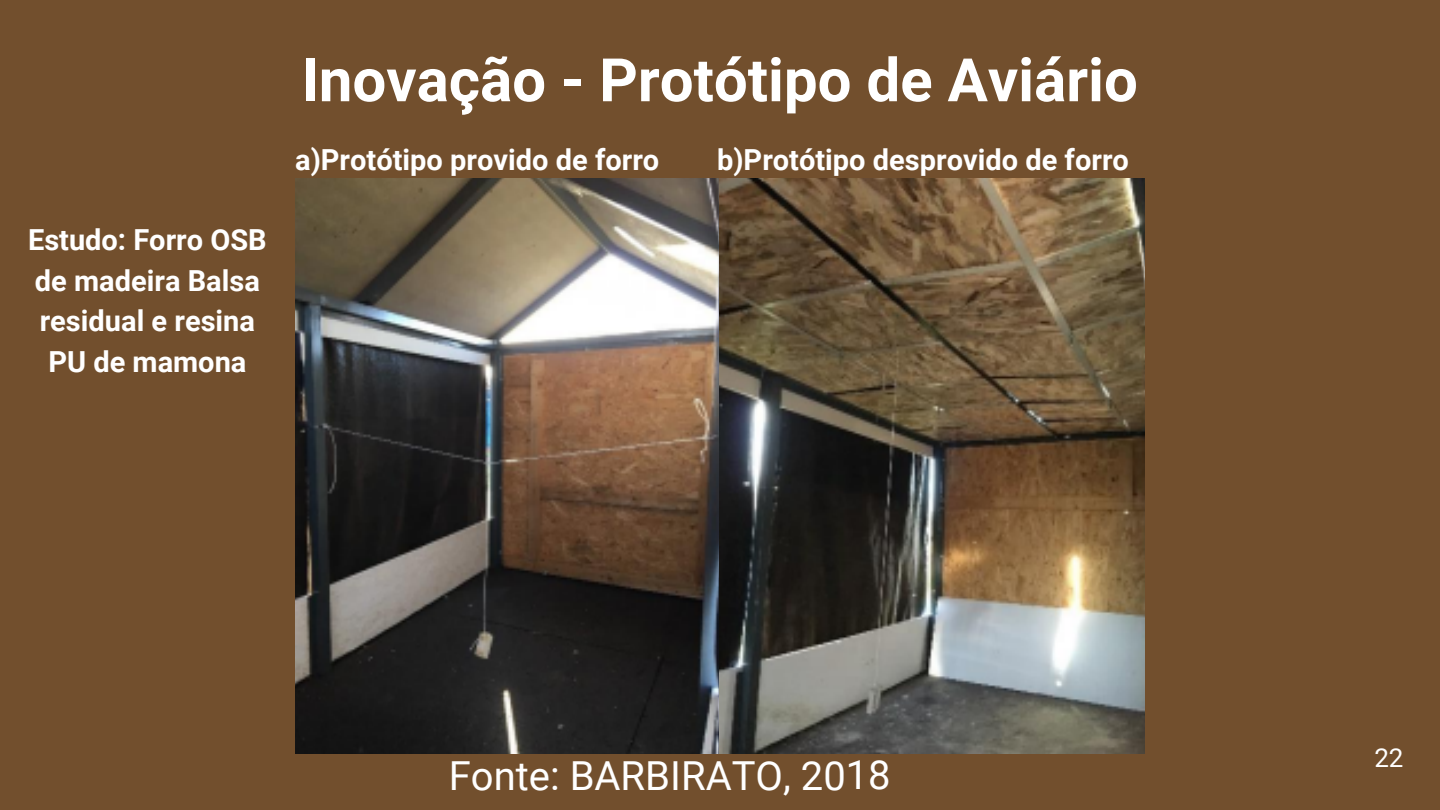
<style>
.page{position:relative;width:1440px;height:810px;background:#724f2d}
.page>*{position:absolute;margin:0;border:0;box-sizing:border-box;transform-origin:0 0}
.t1{font:700 60px "Roboto";color:#fff}
.t2{font:40px "Roboto";color:#fff}
.t3{font:700 29px/40.5px "Roboto";color:#fff;text-align:center}
.t4{font:26px "Roboto";color:#fff}
</style>
<div class="page">
<img style="left:295px;top:179px;width:850px;height:574px">
<p class="t3" style="left:28px;top:220px;width:240px">Estudo: Forro OSB de madeira Balsa residual e resina<br>PU de mamona</p>
<p class="t1" style="left:301px;top:46px;width:838px">Inovação - Protótipo de Aviário</p>
<p class="t3" style="left:295px;top:140px;width:366px">a)Protótipo provido de forro</p>
<p class="t3" style="left:717px;top:140px;width:413px">b)Protótipo desprovido de forro</p>
<p class="t2" style="left:449px;top:753px;width:443px">Fonte: BARBIRATO, 2018</p>
<p class="t4" style="left:1374px;top:743px;width:31px">22</p>
<p class="t4" style="left:1382px;top:743px;width:16px">2</p>
</div>
